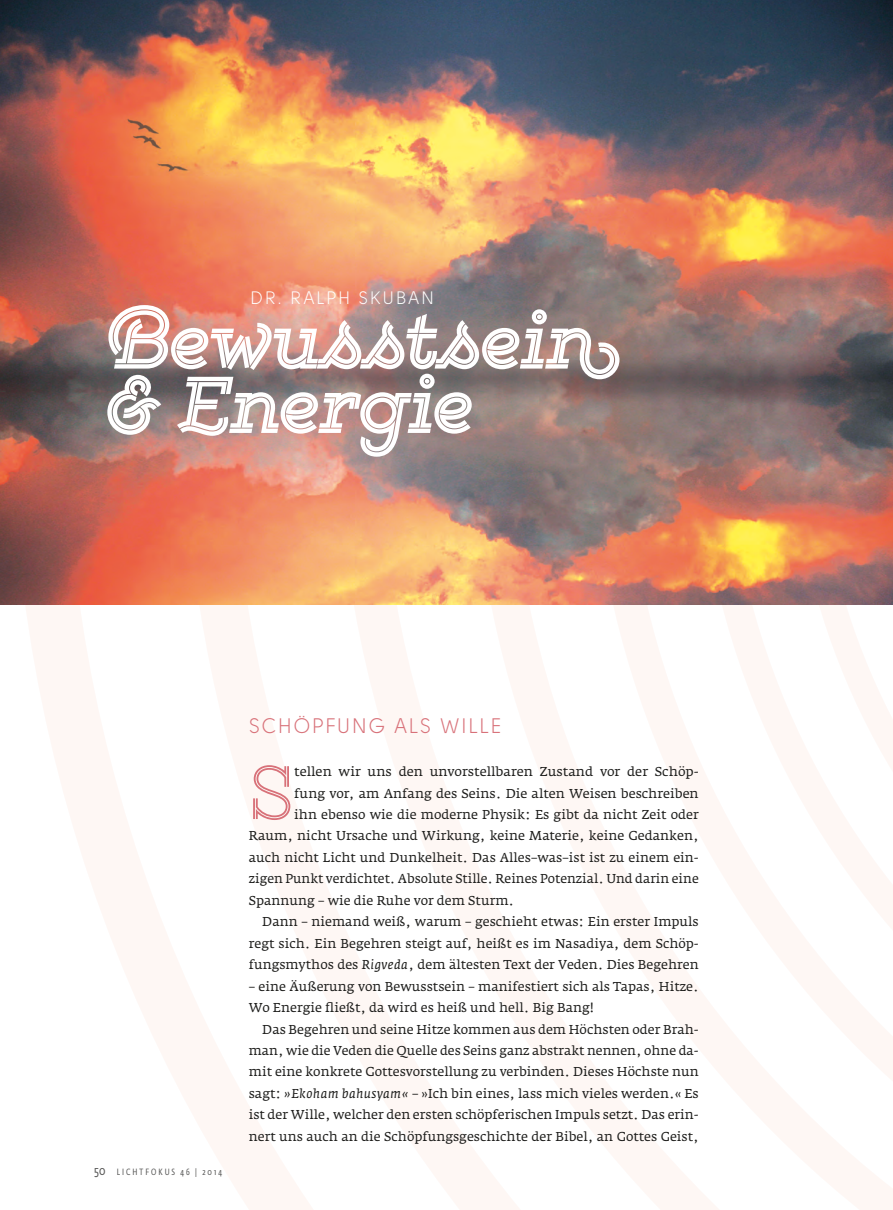
<style>
.page{position:relative;width:893px;height:1210px;background:#fff}
.page>*{position:absolute;margin:0;border:0;box-sizing:border-box;transform-origin:0 0}
.t1{font:800 72px/64.3px "Gist";letter-spacing:-.01em;color:#fff}
.t2{font:300 67.8px "Gist Upright";color:#d87179}
.t3{font:21px "Solomon";letter-spacing:.065em;color:#d87179}
.t4{font:18px "Solomon";letter-spacing:.09em;color:#fff}
.t5{font:12.75px/21.5px "Fedra Serif A Std";color:#1d1d1b}
.t6{font:9px "Fedra Sans Cond Std";letter-spacing:.23em;color:#575756}
.s1{font-size:12.75px}
.s2{font-style:italic}
</style>
<div class="page">
<svg style="left:26px;top:605px;width:158px;height:492px"></svg>
<svg style="left:184px;top:605px;width:152px;height:605px"></svg>
<svg style="left:336px;top:605px;width:135px;height:605px"></svg>
<svg style="left:471px;top:605px;width:119px;height:605px"></svg>
<svg style="left:590px;top:605px;width:106px;height:605px"></svg>
<svg style="left:696px;top:605px;width:196px;height:605px"></svg>
<svg style="left:789px;top:605px;width:103px;height:515px"></svg>
<img style="left:0;top:0;width:872px;height:605px">
<svg style="left:872px;top:0;width:21px;height:1037px"></svg>
<h3 class="t4" style="left:250px;top:288px;width:121px">DR. RALPH SKU</h3>
<h3 class="t4" style="left:396px;top:288px;width:40px">BAN</h3>
<h1 class="t1" style="left:105px;top:311px;width:518px">Bewusstsein &amp; Energie</h1>
<p class="t6" style="left:94px;top:1167px;width:129px"><span class="s1">50</span> LICHTFOKUS 46 | 2014</p>
<h3 class="t3" style="left:249px;top:715px;width:50px">SCHÖPFU</h3>
<h3 class="t3" style="left:352px;top:715px;width:151px">NG ALS WILLE</h3>
<h2 class="t2" style="left:249px;top:746px;width:47px">S</h2>
<p class="t5" style="left:294px;top:761px;width:406px">tellen wir uns den unvorstellbaren Zustand vor der Schöp-</p>
<p class="t5" style="left:294px;top:782px;width:406px">fung vor, am Anfang des Seins. Die alten Weisen beschreiben</p>
<p class="t5" style="left:294px;top:804px;width:406px">ihn ebenso wie die moderne Physik: Es gibt da nicht Zeit oder</p>
<p class="t5" style="left:249px;top:825px;width:451px">Raum, nicht Ursache und Wirkung, keine Materie, keine Gedanken,</p>
<p class="t5" style="left:249px;top:847px;width:451px">auch nicht Licht und Dunkelheit. Das Alles–was–ist ist zu einem ein-</p>
<p class="t5" style="left:249px;top:868px;width:451px">zigen Punkt verdichtet. Absolute Stille. Reines Potenzial. Und darin eine</p>
<p class="t5" style="left:249px;top:890px;width:267px">Spannung – wie die Ruhe vor dem Sturm.</p>
<p class="t5" style="left:262px;top:911px;width:438px">Dann – niemand weiß, warum – geschieht etwas: Ein erster Impuls</p>
<p class="t5" style="left:249px;top:933px;width:451px">regt sich. Ein Begehren steigt auf, heißt es im Nasadiya, dem Schöp-</p>
<p class="t5" style="left:249px;top:954px;width:451px">fungsmythos des <span class="s2">Rigveda</span>, dem ältesten Text der Veden. Dies Begehren</p>
<p class="t5" style="left:249px;top:975px;width:451px">– eine Äußerung von Bewusstsein – manifestiert sich als Tapas, Hitze.<br>Wo Energie fließt, da wird es heiß und hell. Big Bang!</p>
<p class="t5" style="left:249px;top:1018px;width:451px;text-align:justify;text-indent:14px">Das Begehren und seine Hitze kommen aus dem Höchsten oder Brah&shy;man, wie die Veden die Quelle des Seins ganz abstrakt nennen, ohne da&shy;mit eine konkrete Gottesvorstellung zu verbinden. Dieses Höchste nun sagt: <span class="s2">»Ekoham bahusyam«</span> – »Ich bin eines, lass mich vieles werden.« Es ist der Wille, welcher den ersten schöpferischen Impuls setzt. Das erin&shy;nert uns auch an die Schöpfungsgeschichte der Bibel, an Gottes Geist,</p>
</div>
